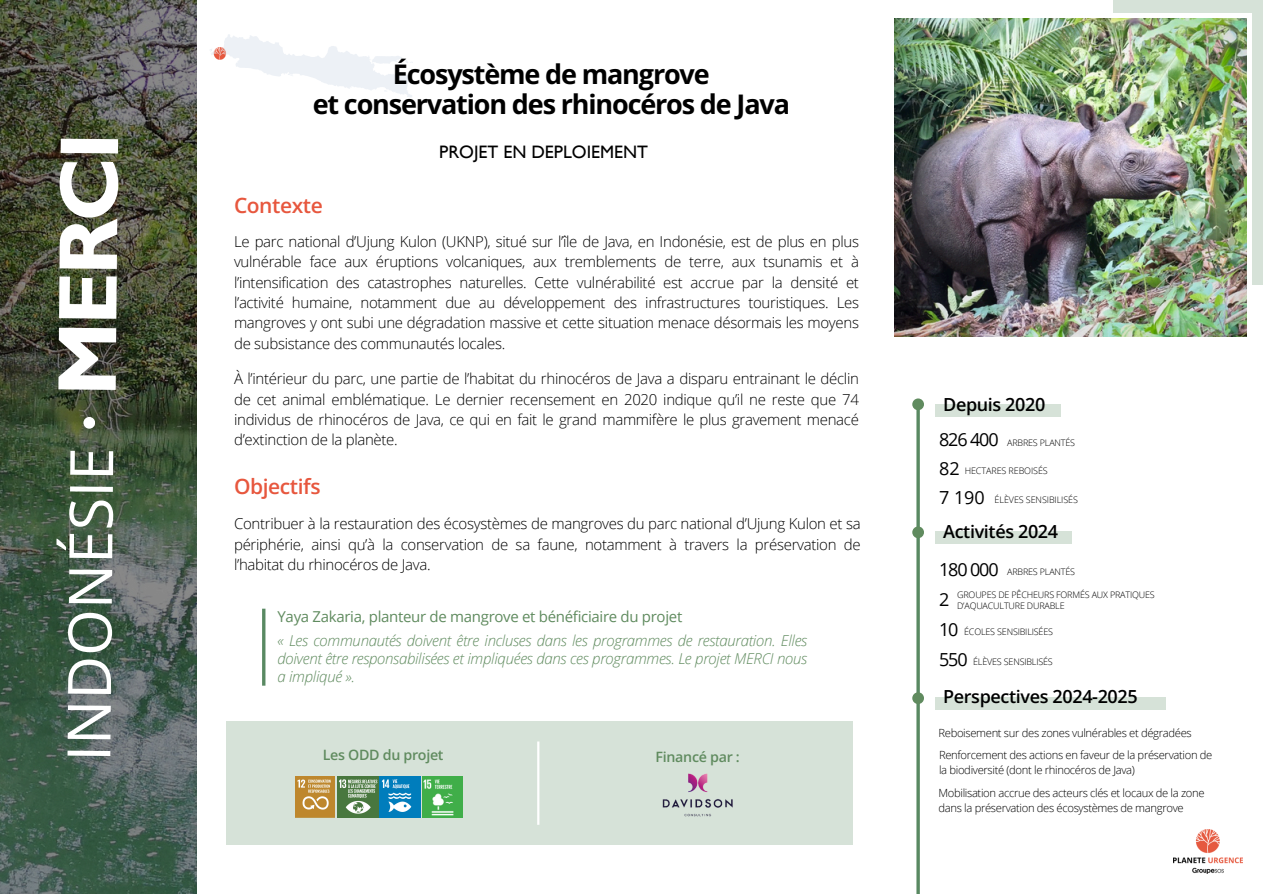
<style>
.page{position:relative;width:1263px;height:894px;background:#fff}
.page>*{position:absolute;margin:0;border:0;box-sizing:border-box;transform-origin:0 0}
.t1{font:700 84px "Gill Sans";color:#fff}
.t2{font:60px "Open Sans";color:#fff}
.t3{font:700 27px/30.3px "Open Sans";letter-spacing:-.045em;color:#000;text-align:center}
.t4{font:600 21px "Open Sans";letter-spacing:-.02em;color:#e7573e}
.t5{font:600 18px "Open Sans";letter-spacing:-.02em;color:#000}
.t6{font:18px "Open Sans";letter-spacing:-.06em;color:#000}
.t7{font:18px "Gill Sans";color:#000}
.t8{font:300 15px/20.2px "Open Sans";letter-spacing:-.02em;color:#000;text-align:justify}
.t9{font:italic 300 15px/18px "Open Sans";letter-spacing:-.02em;color:#608b5f;text-align:justify}
.t10{font:15px "Open Sans";letter-spacing:-.02em;color:#608b5f}
.t11{font:600 14.25px "Open Sans";letter-spacing:-.02em;color:#608b5f}
.t12{font:300 11.25px/15px "Open Sans";letter-spacing:-.03em;color:#000}
.t13{font:300 9px/10.5px "Open Sans";letter-spacing:-.02em;color:#000}
</style>
<div class="page">
<svg style="left:0;top:0;width:196px;height:893px;background:#475544"></svg>
<div style="left:226px;top:721px;width:626px;height:123px;background:#d6e2d8"></div>
<hr style="left:537px;top:741px;width:2px;height:83px;background:#fff">
<div style="left:83px;top:417px;width:12px;height:11px;background:#fff;border-radius:50%"></div>
<img style="left:1174px;top:829px;width:68px;height:44px">
<svg style="left:916px;top:410px;width:4px;height:483px;background:#729a79"></svg>
<div style="left:912px;top:398px;width:12px;height:12px;background:#608b5f;border-radius:50%"></div>
<div style="left:912px;top:526px;width:12px;height:12px;background:#608b5f;border-radius:50%"></div>
<div style="left:912px;top:692px;width:12px;height:11px;background:#608b5f;border-radius:50%"></div>
<div style="left:936px;top:404px;width:125px;height:12px;background:#d6e2d8"></div>
<div style="left:1114px;top:0;width:149px;height:284px;background:#d6e2d8"></div>
<div style="left:1106px;top:13px;width:145px;height:306px;background:#fff"></div>
<img style="left:895px;top:19px;width:352px;height:317px">
<div style="left:936px;top:531px;width:136px;height:13px;background:#d6e2d8"></div>
<div style="left:936px;top:697px;width:230px;height:12px;background:#d6e2d8"></div>
<img style="left:338px;top:776px;width:40px;height:40px">
<img style="left:422px;top:776px;width:41px;height:40px">
<img style="left:380px;top:776px;width:40px;height:40px">
<img style="left:296px;top:776px;width:39px;height:40px">
<img style="left:662px;top:773px;width:71px;height:44px">
<svg style="left:210px;top:34px;width:203px;height:64px"></svg>
<hr style="left:262px;top:608px;width:3px;height:77px;background:#598962">
<img style="left:212px;top:48px;width:16px;height:13px">
<h2 class="t1" style="left:37px;top:395px;width:265px;rotate:-89deg">MERCI</h2>
<h1 class="t2" style="left:45px;top:760px;width:316px;rotate:-89deg">INDONÉSIE</h1>
<p class="t3" style="left:313px;top:58px;width:479px">Écosystème de mangrove<br>et conservation des rhinocéros de Java</p>
<p class="t4" style="left:234px;top:191px;width:90px">Contexte</p>
<p class="t7" style="left:439px;top:142px;width:210px">PROJET EN DEPLOIEMENT</p>
<p class="t8" style="left:234px;top:231px;width:626px">Le parc national d’Ujung Kulon (UKNP), situé sur l’île de Java, en Indonésie, est de plus en plus vulnérable face aux éruptions volcaniques, aux tremblements de terre, aux tsunamis et à l’intensification des catastrophes naturelles. Cette vulnérabilité est accrue par la densité et l’activité humaine, notamment due au développement des infrastructures touristiques. Les mangroves y ont subi une dégradation massive et cette situation menace désormais les moyens de subsistance des communautés locales.</p>
<p class="t8" style="left:234px;top:368px;width:626px">À l’intérieur du parc, une partie de l’habitat du rhinocéros de Java a disparu entrainant le déclin de cet animal emblématique. Le dernier recensement en 2020 indique qu’il ne reste que 74 individus de rhinocéros de Java, ce qui en fait le grand mammifère le plus gravement menacé d’extinction de la planète.</p>
<p class="t4" style="left:234px;top:471px;width:88px">Objectifs</p>
<p class="t8" style="left:234px;top:513px;width:628px">Contribuer à la restauration des écosystèmes de mangroves du parc national d’Ujung Kulon et sa périphérie, ainsi qu’à la conservation de sa faune, notamment à travers la préservation de l’habitat du rhinocéros de Java.</p>
<p class="t10" style="left:278px;top:605px;width:406px">Yaya Zakaria, planteur de mangrove et bénéficiaire du projet</p>
<h6 class="t9" style="left:278px;top:631px;width:531px">« Les communautés doivent être incluses dans les programmes de restauration. Elles doivent être responsabilisées et impliquées dans ces programmes. Le projet MERCI nous a impliqué ».</h6>
<p class="t11" style="left:323px;top:744px;width:122px">Les ODD du projet</p>
<p class="t11" style="left:655px;top:746px;width:86px">Financé par :</p>
<p class="t5" style="left:943px;top:392px;width:104px">Depuis 2020</p>
<p class="t6" style="left:939px;top:426px;width:61px">826 400</p>
<p class="t13" style="left:1007px;top:437px;width:69px">ARBRES PLANTÉS</p>
<p class="t6" style="left:939px;top:455px;width:22px">82</p>
<h6 class="t13" style="left:965px;top:465px;width:85px">HECTARES REBOISÉS</h6>
<p class="t6" style="left:939px;top:484px;width:47px">7 190</p>
<p class="t13" style="left:995px;top:494px;width:85px">ÉLÈVES SENSIBILISÉS</p>
<h3 class="t5" style="left:943px;top:518px;width:117px">Activités 2024</h3>
<p class="t6" style="left:939px;top:557px;width:61px">180 000</p>
<p class="t6" style="left:939px;top:586px;width:12px">2</p>
<p class="t13" style="left:957px;top:589px;width:199px">GROUPES DE PÊCHEURS FORMÉS AUX PRATIQUES<br>D’AQUACULTURE DURABLE</p>
<p class="t6" style="left:939px;top:616px;width:21px">10</p>
<p class="t13" style="left:964px;top:626px;width:90px">ÉCOLES SENSIBILISÉES</p>
<p class="t6" style="left:939px;top:647px;width:30px">550</p>
<h6 class="t13" style="left:973px;top:656px;width:81px">ÉLÈVES SENSIBLISÉS</h6>
<p class="t13" style="left:1007px;top:566px;width:69px">ARBRES PLANTÉS</p>
<h5 class="t5" style="left:943px;top:684px;width:196px">Perspectives 2024-2025</h5>
<h5 class="t12" style="left:938px;top:725px;width:255px">Reboisement sur des zones vulnérables et dégradées</h5>
<p class="t12" style="left:939px;top:746px;width:275px">Renforcement des actions en faveur de la préservation de la biodiversité (dont le rhinocéros de Java)</p>
<p class="t12" style="left:938px;top:785px;width:268px">Mobilisation accrue des acteurs clés et locaux de la zone dans la préservation des écosystèmes de mangrove</p>
</div>
